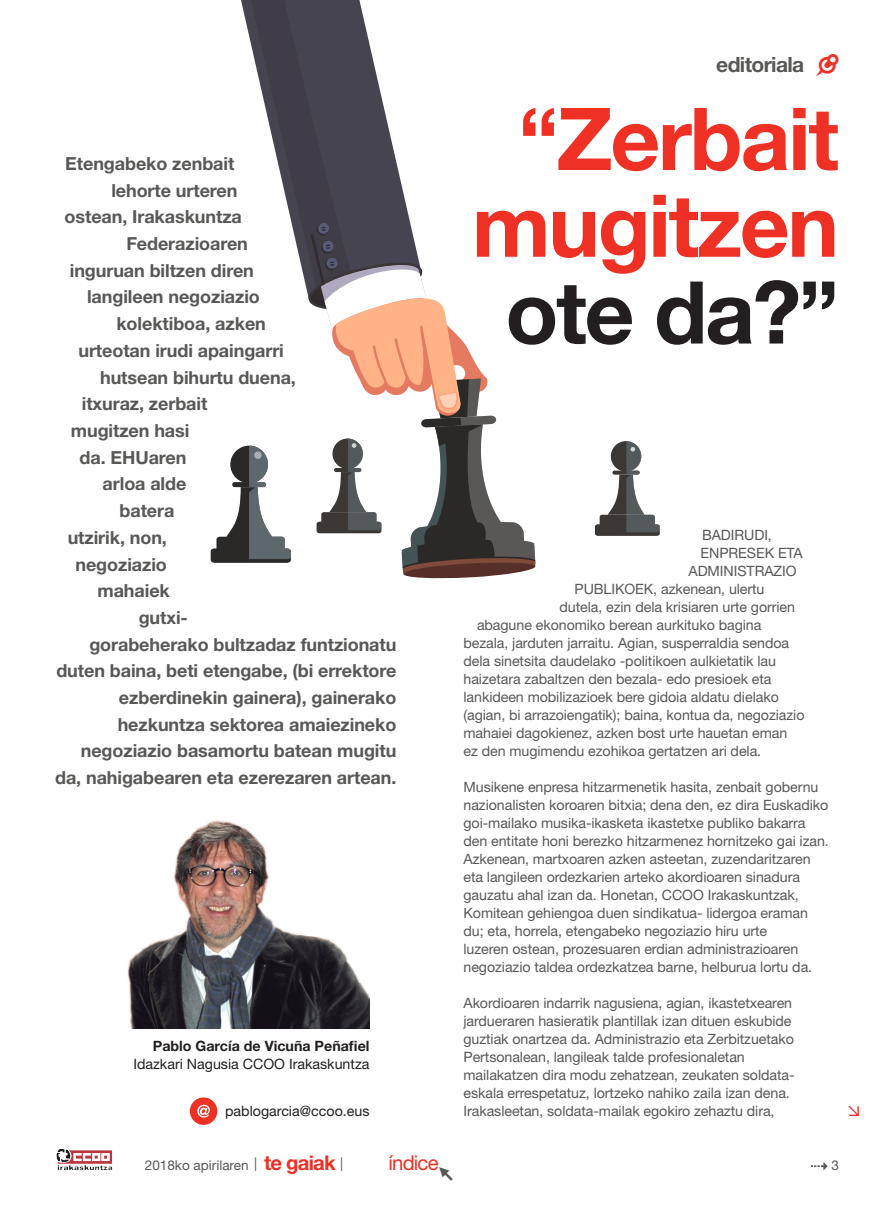
<style>
.page{position:relative;width:893px;height:1212px;background:#fff}
.page>*{position:absolute;margin:0;border:0;box-sizing:border-box;transform-origin:0 0}
.t1{font:700 86.7px/86.7px "Helvetica Neue LT Std";letter-spacing:-.025em;color:#ee3025;text-align:center}
.t2{font:700 21px "Helvetica Neue LT Std";letter-spacing:-.03em;color:#585857}
.t3{font:20.25px "Helvetica Neue LT Std";letter-spacing:-.04em;color:#ee3025}
.t4{font:700 18px "Helvetica Neue LT Std";letter-spacing:-.005em;color:#585857}
.t5{font:14.25px/18px "Helvetica Neue LT Std";letter-spacing:-.005em;color:#585857}
.t6{font:14.25px "Helvetica Neue LT Std";color:#231f20}
.t7{font:700 14.25px "Helvetica Neue LT Std";color:#231f20}
.t8{font:13.5px "Helvetica Neue LT Std";color:#585857}
.s1{font-family:"Iconic Fill";font-weight:400;font-size:22.5px;color:#ee3025}
.s2{color:#231f20}
.s3{font-weight:700;font-size:20.25px;color:#ee3025}
</style>
<div class="page">
<svg style="left:811px;top:1162px;width:17px;height:8px"></svg>
<svg style="left:57px;top:1149px;width:11px;height:7px"></svg>
<img style="left:127px;top:820px;width:242px;height:208px">
<svg style="left:190px;top:1097px;width:27px;height:28px"></svg>
<svg style="left:595px;top:441px;width:65px;height:95px"></svg>
<svg style="left:211px;top:0;width:324px;height:579px"></svg>
<p class="t4" style="left:65px;top:152px;width:171px">Etengabeko zenbait</p>
<p class="t4" style="left:111px;top:179px;width:128px">lehorte urteren</p>
<p class="t4" style="left:65px;top:206px;width:179px">ostean, Irakaskuntza</p>
<p class="t4" style="left:126px;top:232px;width:123px">Federazioaren</p>
<p class="t4" style="left:70px;top:259px;width:186px">inguruan biltzen diren</p>
<p class="t4" style="left:87px;top:286px;width:174px">langileen negoziazio</p>
<p class="t4" style="left:116px;top:313px;width:151px">kolektiboa, azken</p>
<p class="t4" style="left:78px;top:339px;width:207px">urteotan irudi apaingarri</p>
<p class="t4" style="left:100px;top:366px;width:197px">hutsean bihurtu duena,</p>
<p class="t4" style="left:82px;top:393px;width:127px">itxuraz, zerbait</p>
<p class="t4" style="left:71px;top:419px;width:120px">mugitzen hasi</p>
<p class="t4" style="left:80px;top:446px;width:108px">da. EHUaren</p>
<p class="t4" style="left:103px;top:473px;width:85px">arloa alde</p>
<p class="t4" style="left:120px;top:499px;width:56px">batera</p>
<p class="t4" style="left:68px;top:526px;width:101px">utzirik, non,</p>
<p class="t4" style="left:75px;top:553px;width:93px">negoziazio</p>
<p class="t4" style="left:98px;top:580px;width:74px">mahaiek</p>
<p class="t4" style="left:139px;top:606px;width:51px">gutxi-</p>
<p class="t4" style="left:89px;top:633px;width:309px">gorabeherako bultzadaz funtzionatu</p>
<p class="t4" style="left:56px;top:660px;width:342px">duten baina, beti etengabe, (bi errektore</p>
<p class="t4" style="left:119px;top:686px;width:279px">ezberdinekin gainera), gainerako</p>
<p class="t4" style="left:118px;top:713px;width:280px">hezkuntza sektorea amaiezineko</p>
<p class="t4" style="left:81px;top:740px;width:317px">negoziazio basamortu batean mugitu</p>
<p class="t4" style="left:55px;top:766px;width:343px">da, nahigabearen eta ezerezaren artean.</p>
<p class="t7" style="left:153px;top:1037px;width:218px">Pablo García de Vicuña Peñafiel</p>
<p class="t6" style="left:133px;top:1055px;width:238px">Idazkari Nagusia CCOO Irakaskuntza</p>
<p class="t6" style="left:225px;top:1103px;width:146px">pablogarcia@ccoo.eus</p>
<p class="t2" style="left:716px;top:52px;width:124px">editoriala <span class="s1">Å</span></p>
<p class="t1" style="left:472px;top:94px;width:369px">“Zerbait mugitzen <span class="s2">ote da?”</span></p>
<p class="t5" style="left:702px;top:526px;width:71px">BADIRUDI,</p>
<p class="t5" style="left:700px;top:544px;width:104px">ENPRESEK ETA</p>
<p class="t5" style="left:688px;top:562px;width:110px">ADMINISTRAZIO</p>
<p class="t5" style="left:574px;top:580px;width:192px">PUBLIKOEK, azkenean, ulertu</p>
<p class="t5" style="left:559px;top:598px;width:237px">dutela, ezin dela krisiaren urte gorrien</p>
<p class="t5" style="left:477px;top:616px;width:286px">abagune ekonomiko berean aurkituko bagina</p>
<p class="t5" style="left:463px;top:634px;width:327px">bezala, jarduten jarraitu. Agian, susperraldia sendoa</p>
<p class="t5" style="left:463px;top:652px;width:314px">dela sinetsita daudelako -politikoen aulkietatik lau</p>
<p class="t5" style="left:463px;top:670px;width:310px">haizetara zabaltzen den bezala- edo presioek eta</p>
<p class="t5" style="left:463px;top:688px;width:317px">lankideen mobilizazioek bere gidoia aldatu dielako</p>
<p class="t5" style="left:463px;top:706px;width:342px">(agian, bi arrazoiengatik); baina, kontua da, negoziazio</p>
<p class="t5" style="left:463px;top:724px;width:325px">mahaiei dagokienez, azken bost urte hauetan eman</p>
<p class="t5" style="left:463px;top:742px;width:299px">ez den mugimendu ezohikoa gertatzen ari dela.</p>
<p class="t5" style="left:463px;top:778px;width:367px">Musikene enpresa hitzarmenetik hasita, zenbait gobernu nazionalisten koroaren bitxia; dena den, ez dira Euskadiko goi-mailako musika-ikasketa ikastetxe publiko bakarra den entitate honi berezko hitzarmenez hornitzeko gai izan.<br>Azkenean, martxoaren azken asteetan, zuzendaritzaren eta langileen ordezkarien arteko akordioaren sinadura gauzatu ahal izan da. Honetan, CCOO Irakaskuntzak, Komitean gehiengoa duen sindikatua- lidergoa eraman du; eta, horrela, etengabeko negoziazio hiru urte<br>luzeren ostean, prozesuaren erdian administrazioaren negoziazio taldea ordezkatzea barne, helburua lortu da.</p>
<p class="t5" style="left:463px;top:994px;width:333px">Akordioaren indarrik nagusiena, agian, ikastetxearen jardueraren hasieratik plantillak izan dituen eskubide guztiak onartzea da. Administrazio eta Zerbitzuetako Pertsonalean, langileak talde profesionaletan mailakatzen dira modu zehatzean, zeukaten soldata&shy;eskala errespetatuz, lortzeko nahiko zaila izan dena.<br>Irakasleetan, soldata-mailak egokiro zehaztu dira,</p>
<p class="t8" style="left:145px;top:1157px;width:200px">2018ko apirilaren | <span class="s3">te gaiak</span> |</p>
<h3 class="t3" style="left:389px;top:1150px;width:66px">índice<sub>µ</sub></h3>
<p class="t8" style="left:831px;top:1157px;width:9px">3</p>
</div>
